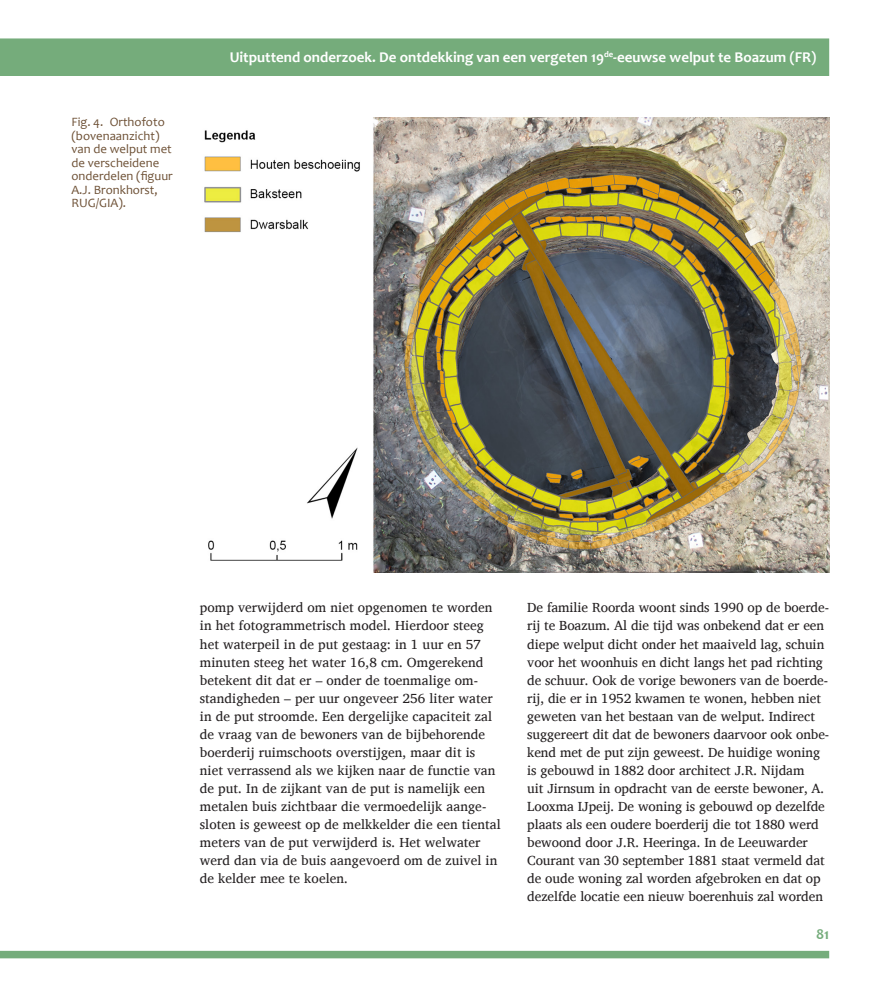
<style>
.page{position:relative;width:893px;height:1000px;background:#fff}
.page>*{position:absolute;margin:0;border:0;box-sizing:border-box;transform-origin:0 0}
.t1{font:700 15px "Candara";color:#fff}
.t2{font:700 15px "Candara";color:#75ac7b}
.Plat{font:13.5px/18px "Charis SIL";letter-spacing:-.005em;color:#231f20}
.Afbeeldingstekst{font:12.75px/13.5px "Candara";color:#6e5136}
</style>
<div class="page">
<div style="left:0;top:38px;width:829px;height:38px;background:#75ac7b"></div>
<div style="left:0;top:950px;width:829px;height:8px;background:#75ac7b"></div>
<img style="left:204px;top:117px;width:625px;height:455px">
<p class="Afbeeldingstekst" style="left:71px;top:115px;width:103px">Fig. 4. Orthofoto (bovenaanzicht) van de welput met de verscheidene onderdelen (figuur<br>A.J. Bronkhorst,<br>RUG/GIA).</p>
<p class="t1" style="left:230px;top:48px;width:588px">Uitputtend onderzoek. De ontdekking van een vergeten 19<sup>de</sup>-eeuwse welput te Boazum (FR)</p>
<p class="Plat" style="left:200px;top:598px;width:302px">pomp verwijderd om niet opgenomen te worden in het fotogrammetrisch model. Hierdoor steeg het waterpeil in de put gestaag: in 1 uur en 57 minuten steeg het water 16,8 cm. Omgerekend betekent dit dat er – onder de toenmalige om&shy;standigheden – per uur ongeveer 256 liter water in de put stroomde. Een dergelijke capaciteit zal de vraag van de bewoners van de bijbehorende boerderij ruimschoots overstijgen, maar dit is niet verrassend als we kijken naar de functie van de put. In de zijkant van de put is namelijk een metalen buis zichtbaar die vermoedelijk aange&shy;sloten is geweest op de melkkelder die een tiental meters van de put verwijderd is. Het welwater werd dan via de buis aangevoerd om de zuivel in de kelder mee te koelen.</p>
<p class="Plat" style="left:527px;top:598px;width:303px">De familie Roorda woont sinds 1990 op de boerde&shy;rij te Boazum. Al die tijd was onbekend dat er een diepe welput dicht onder het maaiveld lag, schuin voor het woonhuis en dicht langs het pad richting de schuur. Ook de vorige bewoners van de boerde&shy;rij, die er in 1952 kwamen te wonen, hebben niet geweten van het bestaan van de welput. Indirect suggereert dit dat de bewoners daarvoor ook onbe&shy;kend met de put zijn geweest. De huidige woning is gebouwd in 1882 door architect J.R. Nijdam<br>uit Jirnsum in opdracht van de eerste bewoner, A.<br>Looxma IJpeij. De woning is gebouwd op dezelfde plaats als een oudere boerderij die tot 1880 werd bewoond door J.R. Heeringa. In de Leeuwarder Courant van 30 september 1881 staat vermeld dat de oude woning zal worden afgebroken en dat op dezelfde locatie een nieuw boerenhuis zal worden</p>
<p class="t2" style="left:816px;top:924px;width:14px">81</p>
</div>
